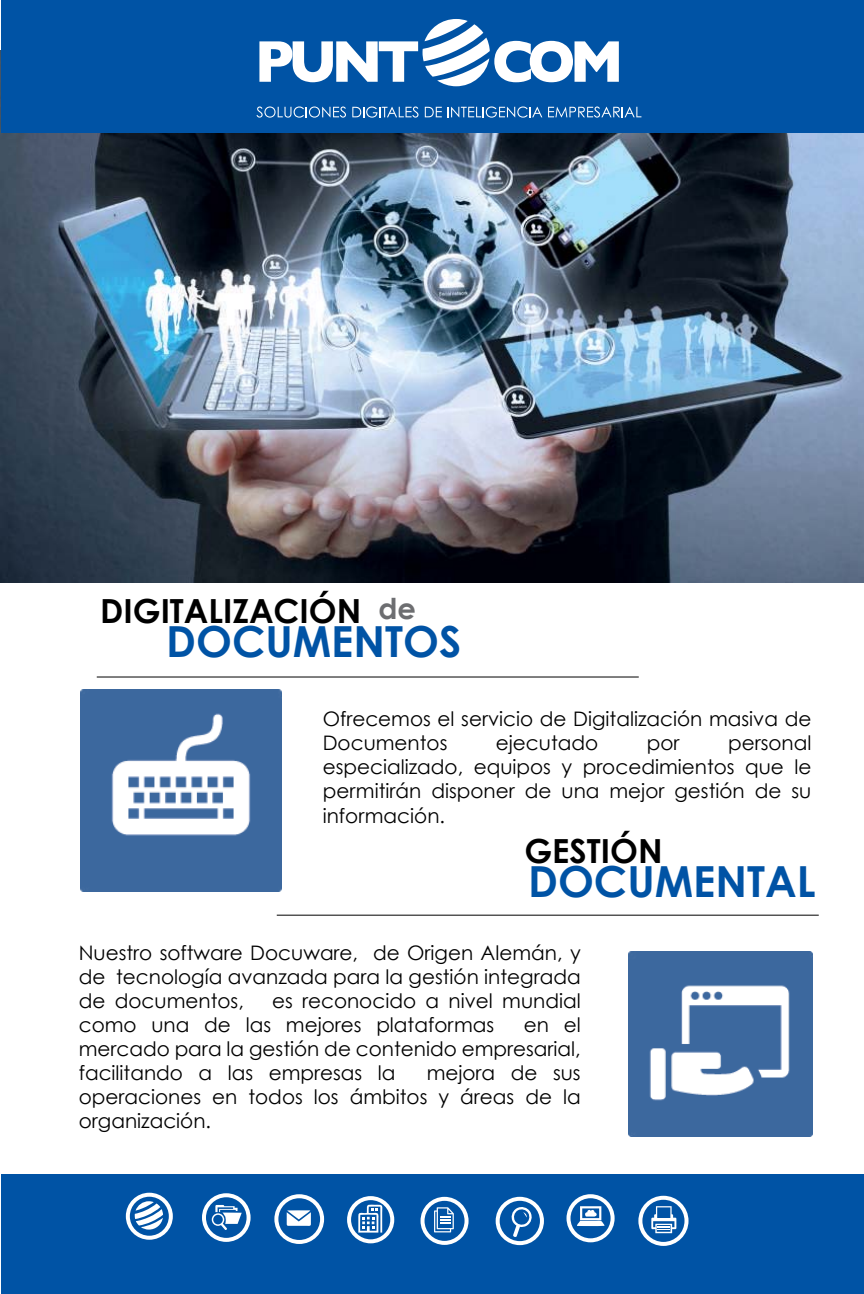
<style>
.page{position:relative;width:864px;height:1294px;background:#fff}
.page>*{position:absolute;margin:0;border:0;box-sizing:border-box;transform-origin:0 0}
.t1{font:700 42.8px "Century Gothic";color:#0053a5}
.t2{font:700 33.2px "Century Gothic";color:#000}
.t3{font:700 28.8px "Century Gothic";color:#6d6e71}
.t4{font:20px/24px "Century Gothic";color:#000;text-align:justify}
</style>
<div class="page">
<div style="left:1px;top:1174px;width:863px;height:119px;background:#0053a5"></div>
<img style="left:0;top:50px;width:864px;height:533px">
<div style="left:1px;top:0;width:863px;height:133px;background:#0053a5"></div>
<hr style="left:97px;top:676px;width:542px;height:1px;background:#000">
<hr style="left:277px;top:914px;width:542px;height:1px;background:#000">
<svg style="left:259px;top:19px;width:360px;height:67px"></svg>
<svg style="left:256px;top:106px;width:90px;height:12px"></svg>
<svg style="left:352px;top:106px;width:67px;height:12px"></svg>
<svg style="left:425px;top:107px;width:17px;height:10px"></svg>
<svg style="left:448px;top:106px;width:94px;height:12px"></svg>
<svg style="left:548px;top:106px;width:93px;height:12px"></svg>
<img style="left:81px;top:689px;width:201px;height:202px">
<img style="left:629px;top:951px;width:184px;height:185px">
<svg style="left:202px;top:1193px;width:49px;height:48px"></svg>
<svg style="left:126px;top:1192px;width:47px;height:47px"></svg>
<svg style="left:421px;top:1196px;width:48px;height:48px"></svg>
<svg style="left:274px;top:1194px;width:50px;height:49px"></svg>
<svg style="left:347px;top:1196px;width:47px;height:47px"></svg>
<svg style="left:567px;top:1194px;width:48px;height:47px"></svg>
<svg style="left:638px;top:1195px;width:51px;height:50px"></svg>
<svg style="left:496px;top:1196px;width:48px;height:48px"></svg>
<h2 class="t2" style="left:100px;top:590px;width:263px">DIGITALIZACIÓN</h2>
<h1 class="t1" style="left:166px;top:614px;width:297px">DOCUMENTOS</h1>
<h3 class="t3" style="left:378px;top:590px;width:39px">de</h3>
<p class="t4" style="left:323px;top:706px;width:490px">Ofrecemos el servicio de Digitalización masiva de<br>Documentos</p>
<p class="t4" style="left:496px;top:730px;width:104px">ejecutado</p>
<p class="t4" style="left:647px;top:730px;width:34px">por</p>
<p class="t4" style="left:323px;top:730px;width:490px;text-indent:405px">personal especializado, equipos y procedimientos que le permitirán disponer de una mejor gestión de su información.</p>
<h2 class="t2" style="left:524px;top:830px;width:140px">GESTIÓN</h2>
<h1 class="t1" style="left:528px;top:854px;width:289px">DOCUMENTAL</h1>
<p class="t4" style="left:79px;top:940px;width:504px">Nuestro software Docuware, de Origen Alemán, y de tecnología avanzada para la gestión integrada de documentos,</p>
<p class="t4" style="left:79px;top:988px;width:503px;text-indent:193px">es reconocido a nivel mundial como una de las mejores plataformas</p>
<p class="t4" style="left:79px;top:1012px;width:504px;text-indent:445px">en el mercado para la gestión de contenido empresarial, facilitando a las empresas la</p>
<p class="t4" style="left:79px;top:1060px;width:503px;text-indent:348px">mejora de sus operaciones en todos los ámbitos y áreas de la organización.</p>
</div>
